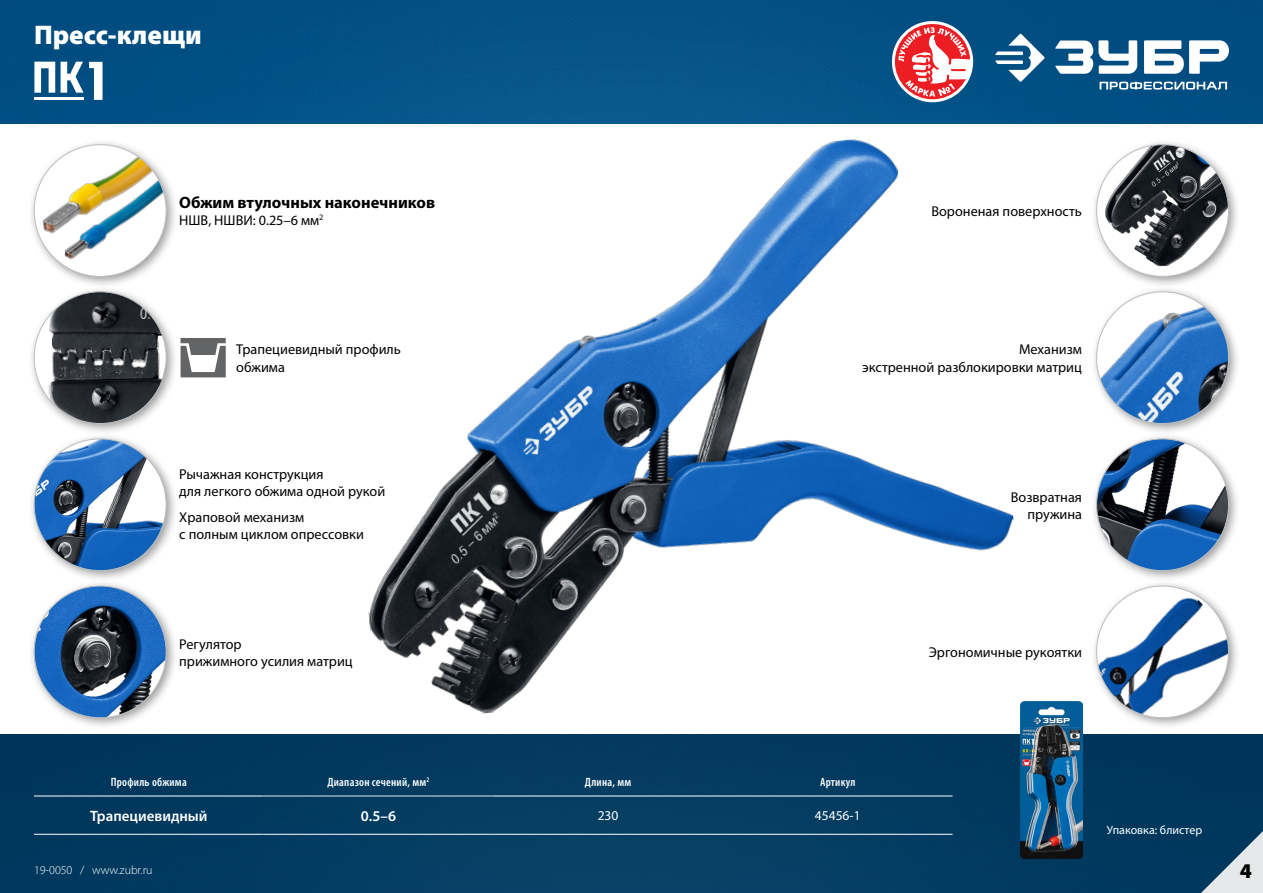
<style>
.page{position:relative;width:1263px;height:893px;background:#fff}
.page>*{position:absolute;margin:0;border:0;box-sizing:border-box;transform-origin:0 0}
.t1{font:900 27px "Myriad Pro";color:#fff}
.t2{font:900 21px "Myriad Pro";color:#000}
.t3{font:700 16.5px "Myriad Pro";color:#000}
.t4{font:600 15px "Myriad Pro";color:#fff}
.t5{font:14.25px/17.1px "Myriad Pro";color:#000}
.t6{font:13.5px "Myriad Pro";color:#fff}
.t7{font:600 condensed 12px "Myriad Pro";letter-spacing:.02em;color:#fff}
.t8{font:300 12px "Myriad Pro";letter-spacing:-.005em;color:#fff}
.t9{font:12px "Myriad Pro";color:#fff}
</style>
<div class="page">
<div style="left:1px;top:735px;width:1262px;height:158px;background:#023a5f"></div>
<img style="left:368px;top:139px;width:646px;height:575px">
<div style="left:0;top:0;width:1263px;height:123px;background:#025185"></div>
<div style="left:1090px;top:432px;width:151px;height:151px;background:#000;opacity:.4"></div>
<img style="left:1096px;top:439px;width:132px;height:132px;border-radius:66px">
<div style="left:1090px;top:579px;width:151px;height:151px;background:#000;opacity:.4"></div>
<img style="left:1098px;top:589px;width:130px;height:129px">
<div style="left:1090px;top:138px;width:151px;height:151px;background:#000;opacity:.4"></div>
<div style="left:1096px;top:145px;width:132px;height:131px;background:#fff;border-radius:50%"></div>
<img style="left:1105px;top:145px;width:123px;height:121px">
<div style="left:1090px;top:285px;width:151px;height:151px;background:#000;opacity:.4"></div>
<img style="left:1096px;top:292px;width:132px;height:131px;border-radius:66px">
<div style="left:28px;top:285px;width:151px;height:151px;background:#000;opacity:.4"></div>
<div style="left:34px;top:292px;width:132px;height:131px;background:#fff;border-radius:50%"></div>
<img style="left:48px;top:292px;width:118px;height:131px">
<div style="left:28px;top:432px;width:151px;height:151px;background:#000;opacity:.4"></div>
<img style="left:34px;top:439px;width:132px;height:132px;border-radius:66px">
<hr style="left:264px;top:796px;width:229px;height:1px;background:#e6e7e8">
<hr style="left:34px;top:796px;width:230px;height:1px;background:#fff">
<hr style="left:493px;top:796px;width:230px;height:1px;background:#fff">
<hr style="left:723px;top:796px;width:229px;height:1px;background:#fff">
<hr style="left:34px;top:834px;width:230px;height:1px;background:#fff">
<hr style="left:264px;top:834px;width:229px;height:1px;background:#fff">
<hr style="left:493px;top:834px;width:230px;height:1px;background:#fff">
<hr style="left:723px;top:834px;width:229px;height:1px;background:#fff">
<svg style="left:1201px;top:831px;width:62px;height:62px"></svg>
<div style="left:28px;top:579px;width:151px;height:151px;background:#000;opacity:.4"></div>
<img style="left:34px;top:586px;width:132px;height:132px;border-radius:66px">
<svg style="left:892px;top:21px;width:81px;height:81px"></svg>
<div style="left:895px;top:24px;width:75px;height:75px;background:#ed1d24;border-radius:50%"></div>
<svg style="left:898px;top:27px;width:74px;height:70px"></svg>
<svg style="left:1099px;top:82px;width:128px;height:8px"></svg>
<svg style="left:995px;top:34px;width:50px;height:48px"></svg>
<svg style="left:1054px;top:40px;width:175px;height:34px"></svg>
<svg style="left:34px;top:62px;width:21px;height:31px"></svg>
<svg style="left:61px;top:62px;width:42px;height:38px"></svg>
<hr style="left:34px;top:97px;width:49px;height:3px;background:#fff">
<div style="left:28px;top:138px;width:151px;height:151px;background:#000;opacity:.4"></div>
<img style="left:35px;top:145px;width:131px;height:123px">
<img style="left:1020px;top:701px;width:62px;height:158px">
<svg style="left:180px;top:338px;width:46px;height:40px"></svg>
<h1 class="t1" style="left:34px;top:17px;width:169px">Пресс-клещи</h1>
<p class="t3" style="left:179px;top:192px;width:257px">Обжим втулочных наконечников</p>
<p class="t5" style="left:179px;top:211px;width:146px">НШВ, НШВИ: 0.25–6 мм<sup>2</sup></p>
<p class="t5" style="left:236px;top:341px;width:166px">Трапециевидный профиль обжима</p>
<p class="t5" style="left:179px;top:466px;width:207px">Рычажная конструкция<br>для легкого обжима одной рукой</p>
<p class="t5" style="left:179px;top:508px;width:186px">Храповой механизм<br>с полным циклом опрессовки</p>
<p class="t5" style="left:179px;top:635px;width:175px">Регулятор<br>прижимного усилия матриц</p>
<p class="t5" style="left:931px;top:202px;width:152px">Вороненая поверхность</p>
<p class="t5" style="left:862px;top:341px;width:221px;text-align:right">Механизм<br>экстренной разблокировки матриц</p>
<p class="t5" style="left:1011px;top:488px;width:73px;text-align:right">Возвратная пружина</p>
<p class="t5" style="left:929px;top:644px;width:155px">Эргономичные рукоятки</p>
<p class="t7" style="left:111px;top:775px;width:77px">Профиль обжима</p>
<p class="t7" style="left:327px;top:775px;width:103px">Диапазон сечений, мм<sup>2</sup></p>
<p class="t7" style="left:585px;top:775px;width:48px">Длина, мм</p>
<p class="t7" style="left:820px;top:775px;width:37px">Артикул</p>
<p class="t4" style="left:90px;top:806px;width:119px">Трапециевидный</p>
<p class="t4" style="left:361px;top:806px;width:37px">0.5–6</p>
<p class="t6" style="left:598px;top:807px;width:22px">230</p>
<p class="t6" style="left:815px;top:807px;width:47px">45456-1</p>
<p class="t9" style="left:1107px;top:823px;width:97px">Упаковка: блистер</p>
<p class="t8" style="left:34px;top:862px;width:120px">19-0050 / www.zubr.ru</p>
<h2 class="t2" style="left:1240px;top:856px;width:14px">4</h2>
</div>
